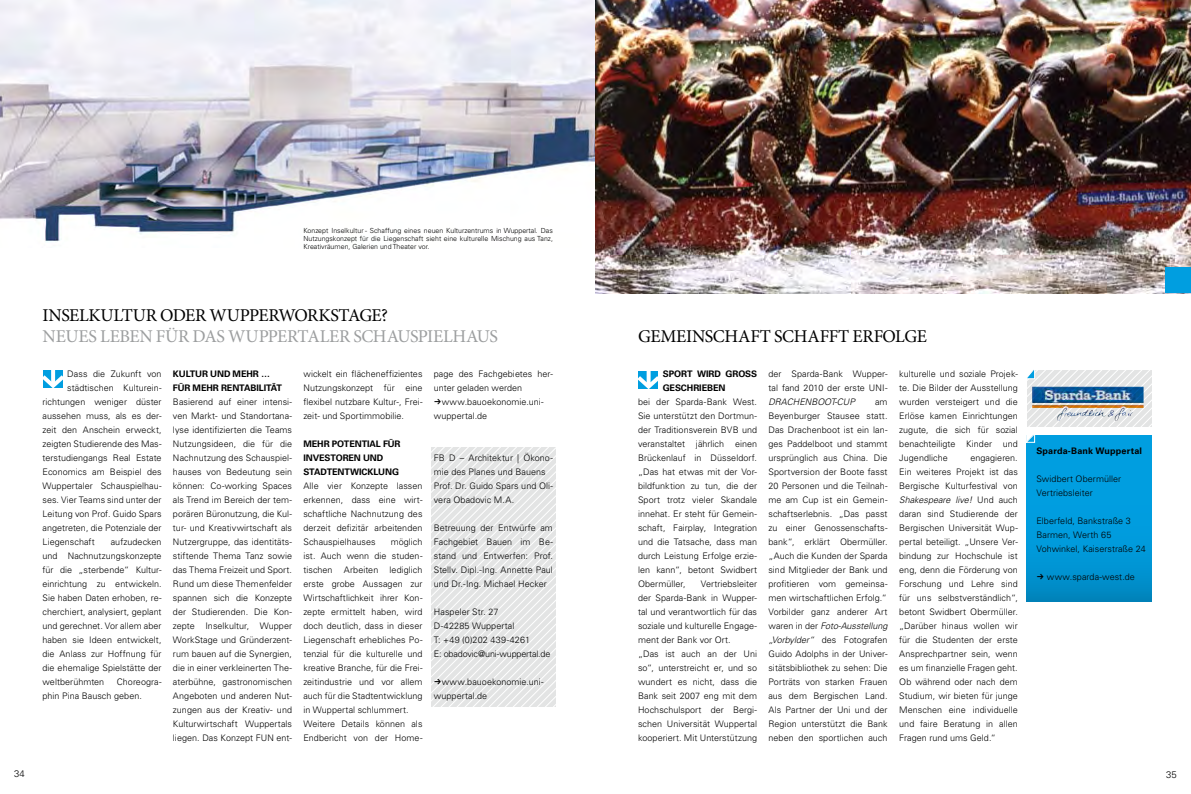
<style>
.page{position:relative;width:1191px;height:794px;background:#fff}
.page>*{position:absolute;margin:0;border:0;box-sizing:border-box;transform-origin:0 0}
.t1{font:18px/21px "Minion Pro";letter-spacing:-.025em;color:#9c9e9f}
.t2{font:18px "Minion Pro";letter-spacing:-.02em;color:#000}
.t3{font:300 9.5px "Univers LT Pro 45";color:#000}
.t4{font:300 9px/14px "Univers LT Pro 45";letter-spacing:.005em;color:#000}
.t5{font:700 9px "Univers LT Pro 65";letter-spacing:-.005em;color:#000}
.t6{font:300 7px/8px "Univers LT Pro 45";color:#000;text-align:justify}
.s1{color:#000}
.s2{font-family:"Univers LT Pro 65";font-weight:700}
.s3{font-style:italic}
</style>
<div class="page">
<svg style="left:43px;top:370px;width:20px;height:18px"></svg>
<img style="left:0;top:0;width:595px;height:242px">
<svg style="left:638px;top:371px;width:20px;height:18px"></svg>
<img style="left:595px;top:0;width:596px;height:293px">
<svg style="left:1026px;top:435px;width:125px;height:166px;background:#0099d9"></svg>
<svg style="left:1027px;top:370px;width:124px;height:56px"></svg>
<svg style="left:1026px;top:435px;width:10px;height:8px"></svg>
<img style="left:1032px;top:387px;width:111px;height:34px">
<div style="left:1165px;top:267px;width:26px;height:26px;background:#009ee0"></div>
<svg style="left:431px;top:447px;width:125px;height:259px"></svg>
<svg style="left:1037px;top:574px;width:6px;height:5px"></svg>
<p class="t6" style="left:303px;top:226px;width:251px">Konzept Inselkultur - Schaffung eines neuen Kulturzentrums in Wuppertal. Das Nutzungskonzept für die Liegenschaft sieht eine kulturelle Mischung aus Tanz, Kreativräumen, Galerien und Theater vor.</p>
<p class="t1" style="left:43px;top:305px;width:457px"><span class="s1">INSELK ULTUR ODER WUPPERWORKS TAGE?<br></span>NEUES LEBEN FÜR DAS WUPPERTALER SCHAUSPIELHAUS</p>
<p class="t4" style="left:67px;top:367px;width:96px">Dass die Zukunft von</p>
<p class="t4" style="left:67px;top:381px;width:96px">städtischen Kulturein-</p>
<p class="t4" style="left:43px;top:395px;width:121px">richtungen weniger düster</p>
<p class="t4" style="left:43px;top:409px;width:121px">aussehen muss, als es der-</p>
<p class="t4" style="left:43px;top:423px;width:121px">zeit den Anschein erweckt,</p>
<p class="t4" style="left:43px;top:437px;width:121px">zeigten Studierende des Mas-</p>
<p class="t4" style="left:43px;top:451px;width:121px">terstudiengangs Real Estate</p>
<p class="t4" style="left:43px;top:465px;width:121px">Economics am Beispiel des</p>
<p class="t4" style="left:43px;top:479px;width:121px">Wuppertaler Schauspielhau-</p>
<p class="t4" style="left:43px;top:493px;width:121px">ses. Vier Teams sind unter der</p>
<p class="t4" style="left:43px;top:507px;width:121px">Leitung von Prof. Guido Spars</p>
<p class="t4" style="left:43px;top:521px;width:121px">angetreten, die Potenziale der</p>
<p class="t4" style="left:43px;top:535px;width:54px">Liegenschaft</p>
<p class="t4" style="left:43px;top:535px;width:121px;text-align:justify;text-indent:68px">aufzudecken und Nachnutzungskonzepte für die „sterbende“ Kultur&shy;einrichtung zu entwickeln.<br>Sie haben Daten erhoben, re&shy;cherchiert, analysiert, geplant und gerechnet. Vor allem aber haben sie Ideen entwickelt, die Anlass zur Hoffnung für die ehemalige Spielstätte der weltberühmten</p>
<p class="t4" style="left:43px;top:675px;width:121px;text-indent:74px">Choreogra&shy;phin Pina Bausch geben.</p>
<p class="t4" style="left:173px;top:367px;width:121px"><span class="s2">KULTUR UND MEHR …<br>FÜR MEHR RENTABILITÄT<br></span>Basierend auf einer intensi&shy;ven Markt- und Standortana&shy;lyse identifizierten die Teams<br>Nutzungsideen, die für die<br>Nachnutzung des Schauspiel&shy;hauses von Bedeutung sein können: Co-working Spaces als Trend im Bereich der tem&shy;porären Büronutzung, die Kul&shy;tur- und Kreativwirtschaft als<br>Nutzergruppe, das identitäts&shy;stiftende Thema Tanz sowie das Thema Freizeit und Sport.<br>Rund um diese Themenfelder spannen sich die Konzepte der Studierenden. Die Kon&shy;zepte Inselkultur, Wupper<br>WorkStage und Gründerzent&shy;rum bauen auf die Synergien, die in einer verkleinerten The&shy;aterbühne, gastronomischen<br>Angeboten und anderen Nut&shy;zungen aus der Kreativ- und<br>Kulturwirtschaft Wuppertals liegen. Das Konzept FUN ent-</p>
<p class="t4" style="left:303px;top:367px;width:121px;text-align:justify">wickelt ein flächeneffizientes Nutzungskonzept für eine flexibel nutzbare Kultur-, Frei&shy;zeit- und Sportimmobilie.</p>
<p class="t4" style="left:303px;top:437px;width:121px"><span class="s2">MEHR POTENTIAL FÜR<br>INVESTOREN UND<br>STADTENTWICKL UNG<br></span>Alle vier Konzepte lassen erkennen, dass eine wirt&shy;schaftliche Nachnutzung des derzeit defizitär arbeitenden<br>Schauspielhauses</p>
<p class="t4" style="left:303px;top:535px;width:121px;text-align:justify;text-indent:87px">möglich ist. Auch wenn die studen&shy;tischen</p>
<p class="t4" style="left:303px;top:563px;width:121px;text-indent:86px">lediglich erste grobe Aussagen zur<br>Wirtschaftlichkeit ihrer Kon&shy;zepte ermittelt haben, wird doch deutlich, dass in dieser<br>Liegenschaft erhebliches Po&shy;tenzial für die kulturelle und kreative Branche, für die Frei&shy;zeitindustrie und vor allem auch für die Stadtentwicklung in Wuppertal schlummert.<br>Weitere Details können als<br>Endbericht von der Home-</p>
<p class="t4" style="left:344px;top:563px;width:36px">Arbeiten</p>
<p class="t4" style="left:434px;top:367px;width:121px">page des Fachgebietes her-</p>
<p class="t4" style="left:434px;top:381px;width:90px">unter geladen werden</p>
<p class="t4" style="left:442px;top:395px;width:104px">www.bauoekonomie.uni-</p>
<p class="t4" style="left:434px;top:409px;width:55px">wuppertal.de</p>
<p class="t4" style="left:434px;top:451px;width:121px">FB D – Architektur | Ökono&shy;mie des Planes und Bauens<br>Prof. Dr. Guido Spars und Oli&shy;vera Obadovic M.A.</p>
<p class="t4" style="left:434px;top:521px;width:121px;text-align:justify">Betreuung der Entwürfe am Fachgebiet Bauen im Be&shy;stand und Entwerfen: Prof.<br>Stellv. Dipl.-Ing. Annette Paul und Dr.-Ing. Michael Hecker</p>
<p class="t4" style="left:434px;top:605px;width:118px">Haspeler Str. 27<br>D-42285 Wuppertal<br>T: +49 (0)202 439-4261<br>E: obadovic@uni-wuppertal.de</p>
<p class="t4" style="left:434px;top:675px;width:111px;text-indent:8px">www.bauoekonomie.uni&shy;wuppertal.de</p>
<p class="t2" style="left:638px;top:324px;width:290px">GEMEINSCHAFT SCHAFF T ERFOLGE</p>
<p class="t4" style="left:899px;top:367px;width:120px;text-align:justify">kulturelle und soziale Projek&shy;te. Die Bilder der Ausstellung wurden versteigert und die Erlöse kamen Einrichtungen zugute, die sich für sozial benachteiligte Kinder und Jugendliche</p>
<p class="t5" style="left:663px;top:368px;width:87px">SPORT WIRD GROSS</p>
<p class="t5" style="left:663px;top:382px;width:64px">GESCHRIEBEN</p>
<p class="t4" style="left:638px;top:395px;width:121px">bei der Sparda-Bank West.</p>
<p class="t4" style="left:638px;top:409px;width:121px">Sie unterstützt den Dortmun-</p>
<p class="t4" style="left:638px;top:423px;width:121px">der Traditionsverein BVB und</p>
<p class="t4" style="left:638px;top:437px;width:121px">veranstaltet jährlich einen</p>
<p class="t4" style="left:638px;top:451px;width:121px">Brückenlauf in Düsseldorf.</p>
<p class="t4" style="left:638px;top:465px;width:121px">„Das hat etwas mit der Vor-</p>
<p class="t4" style="left:638px;top:479px;width:121px">bildfunktion zu tun, die der</p>
<p class="t4" style="left:638px;top:493px;width:121px">Sport trotz vieler Skandale</p>
<p class="t4" style="left:638px;top:507px;width:121px">innehat. Er steht für Gemein-</p>
<p class="t4" style="left:638px;top:521px;width:121px">schaft, Fairplay, Integration</p>
<p class="t4" style="left:638px;top:535px;width:121px">und die Tatsache, dass man</p>
<p class="t4" style="left:638px;top:549px;width:121px">durch Leistung Erfolge erzie-</p>
<p class="t4" style="left:638px;top:563px;width:121px">len kann“, betont Swidbert</p>
<p class="t4" style="left:638px;top:577px;width:49px">Obermüller,</p>
<p class="t4" style="left:768px;top:367px;width:121px;text-align:justify">der Sparda-Bank Wupper&shy;tal fand 2010 der erste UNI-<span class="s3">DRACHENBOOT-CUP</span></p>
<p class="t4" style="left:768px;top:395px;width:121px;text-align:justify;text-indent:107px">am Beyenburger Stausee statt.<br>Das Drachenboot ist ein lan&shy;ges Paddelboot und stammt ursprünglich aus China. Die Sportversion der Boote fasst 20 Personen und die Teilnah&shy;me am Cup ist ein Gemein&shy;schaftserlebnis. „Das passt zu einer Genossenschafts&shy;bank“, erklärt Obermüller. „Auch die Kunden der Sparda sind Mitglieder der Bank und profitieren vom gemeinsa&shy;men wirtschaftlichen Erfolg.“ Vorbilder ganz anderer Art waren in der <span class="s3">Foto-Ausstellung „Vorbylder“</span> des Fotografen Guido Adolphs in der Univer&shy;sitätsbibliothek zu sehen: Die Porträts von starken Frauen aus dem Bergischen Land.<br>Als Partner der Uni und der Region unterstützt die Bank neben den sportlichen auch</p>
<p class="t4" style="left:899px;top:451px;width:120px;text-align:justify;text-indent:71px">engagieren.<br>Ein weiteres Projekt ist das Bergische Kulturfestival von <span class="s3">Shakespeare live!</span> Und auch daran sind Studierende der Bergischen Universität Wup&shy;pertal beteiligt. „Unsere Ver&shy;bindung zur Hochschule ist eng, denn die Förderung von Forschung und Lehre sind für uns selbstverständlich“, betont Swidbert Obermüller. „Darüber hinaus wollen wir für die Studenten der erste Ansprechpartner sein, wenn es um finanzielle Fragen geht.<br>Ob während oder nach dem Studium, wir bieten für junge Menschen eine individuelle und faire Beratung in allen Fragen rund ums Geld.“</p>
<p class="t4" style="left:638px;top:577px;width:121px;text-indent:63px">Vertriebsleiter der Sparda-Bank in Wupper&shy;tal und verantwortlich für das soziale und kulturelle Engage&shy;ment der Bank vor Ort.<br>„Das ist auch an der Uni so“, unterstreicht er, und so wundert es nicht, dass die<br>Bank seit 2007 eng mit dem<br>Hochschulsport der Bergi&shy;schen Universität Wuppertal kooperiert. Mit Unterstützung</p>
<p class="t5" style="left:1036px;top:445px;width:107px">SPARDA-BANK WUPPERTAL</p>
<p class="t4" style="left:1036px;top:472px;width:86px">Swidbert Obermüller<br>Vertriebsleiter</p>
<p class="t4" style="left:1036px;top:514px;width:111px">Elberfeld, Bankstraße 3<br>Barmen, Werth 65<br>Vohwinkel, Kaiserstraße 24</p>
<p class="t4" style="left:1046px;top:570px;width:90px">www.sparda-west.de</p>
<p class="t3" style="left:14px;top:768px;width:12px">34</p>
<p class="t3" style="left:1166px;top:768px;width:12px">35</p>
</div>
